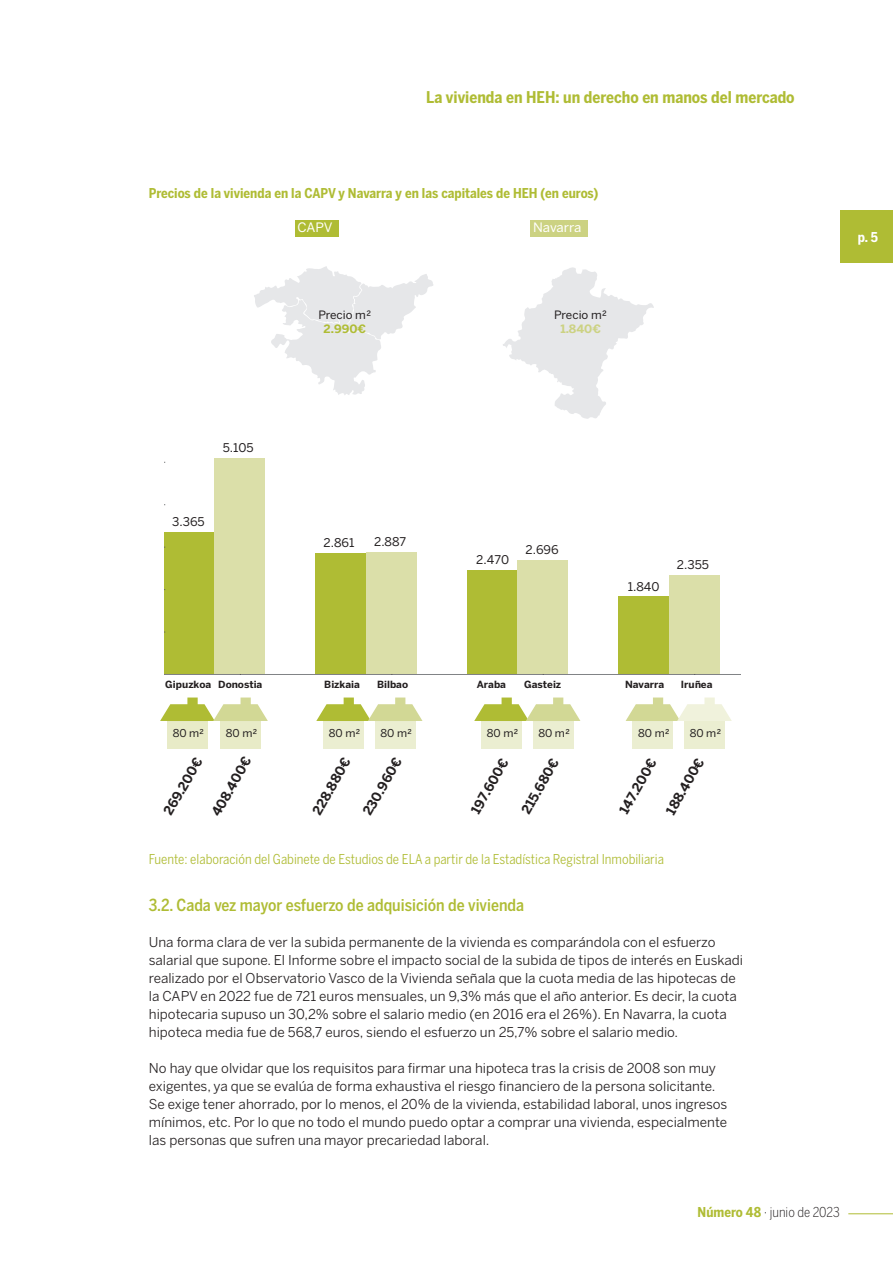
<style>
.page{position:relative;width:893px;height:1263px;background:#fff}
.page>*{position:absolute;margin:0;border:0;box-sizing:border-box;transform-origin:0 0}
.t1{font:500 16.5px "Benton Sans Cond";color:#afbc34}
.t2{font:700 16.05px "Benton Sans Cond";color:#afbc34}
.t3{font:13.5px/18px "Benton Sans";color:#231f20}
.t4{font:13.5px "Benton Sans Cond";color:#afbc34}
.t5{font:700 13.5px "Benton Sans Cond";color:#afbc34}
.t6{font:300 13.5px "Benton Sans Cond";color:#231f20}
.t7{font:700 13.5px "Benton Sans Cond";color:#fff}
.t8{font:700 13.05px "Benton Sans";color:#231f20}
.t9{font:12.9px "Benton Sans";letter-spacing:-.01em;color:#fff}
.t10{font:12px "Benton Sans";color:#231f20}
.t11{font:11.4px "Benton Sans";color:#231f20}
.t12{font:700 11.4px "Benton Sans";color:#afbc34}
.t13{font:700 11.4px "Benton Sans";color:#ccd282}
.t14{font:10.8px "Benton Sans";color:#231f20}
.t15{font:700 9.9px "Benton Sans";color:#231f20}
.s1{font-weight:700;color:#afbc34}
</style>
<div class="page">
<div style="left:840px;top:210px;width:53px;height:53px;background:#afbc34"></div>
<hr style="left:848px;top:1213px;width:45px;height:1px;background:#afbc34">
<svg style="left:503px;top:267px;width:151px;height:152px"></svg>
<svg style="left:254px;top:266px;width:179px;height:129px"></svg>
<div style="left:167px;top:721px;width:41px;height:28px;background:#e8ebc7"></div>
<div style="left:295px;top:220px;width:43px;height:16px;background:#afbc34"></div>
<div style="left:531px;top:220px;width:57px;height:16px;background:#ccd282"></div>
<div style="left:164px;top:532px;width:51px;height:142px;background:#afbc34"></div>
<div style="left:215px;top:458px;width:50px;height:216px;background:#dbdfa9"></div>
<div style="left:316px;top:553px;width:50px;height:121px;background:#afbc34"></div>
<div style="left:366px;top:552px;width:51px;height:122px;background:#dbdfa9"></div>
<div style="left:467px;top:570px;width:50px;height:104px;background:#afbc34"></div>
<div style="left:517px;top:560px;width:51px;height:114px;background:#dbdfa9"></div>
<div style="left:618px;top:596px;width:51px;height:78px;background:#afbc34"></div>
<div style="left:669px;top:574px;width:50px;height:100px;background:#dbdfa9"></div>
<hr style="left:164px;top:674px;width:577px;height:1px;background:#808285">
<div style="left:220px;top:721px;width:41px;height:28px;background:#e8ebc7"></div>
<svg style="left:160px;top:697px;width:108px;height:24px"></svg>
<div style="left:323px;top:721px;width:41px;height:28px;background:#ebeed1"></div>
<div style="left:375px;top:721px;width:41px;height:28px;background:#ebeed1"></div>
<svg style="left:316px;top:697px;width:106px;height:24px"></svg>
<div style="left:481px;top:721px;width:41px;height:28px;background:#ebeed1"></div>
<div style="left:533px;top:721px;width:40px;height:28px;background:#ebeed1"></div>
<svg style="left:474px;top:697px;width:106px;height:24px"></svg>
<div style="left:632px;top:721px;width:41px;height:28px;background:#ebeed1"></div>
<div style="left:684px;top:721px;width:41px;height:28px;background:#ebeed1"></div>
<svg style="left:626px;top:697px;width:106px;height:24px"></svg>
<p class="t2" style="left:426px;top:87px;width:370px">La vivienda en HEH: un derecho en manos del mercado</p>
<p class="t5" style="left:149px;top:185px;width:451px">Precios de la vivienda en la CAPV y Navarra y en las capitales de HEH (en euros)</p>
<p class="t9" style="left:298px;top:219px;width:36px">CAPV</p>
<p class="t9" style="left:533px;top:219px;width:50px">Navarra</p>
<p class="t11" style="left:318px;top:308px;width:54px">Precio m2</p>
<p class="t12" style="left:324px;top:322px;width:44px">2.990€</p>
<p class="t11" style="left:554px;top:308px;width:54px">Precio m2</p>
<p class="t13" style="left:560px;top:322px;width:42px">1.840€</p>
<p class="t7" style="left:858px;top:229px;width:21px">p. 5</p>
<p class="t10" style="left:223px;top:440px;width:33px">5.105</p>
<p class="t10" style="left:172px;top:514px;width:34px">3.365</p>
<p class="t10" style="left:324px;top:536px;width:32px">2.861</p>
<p class="t10" style="left:374px;top:535px;width:34px">2.887</p>
<p class="t10" style="left:476px;top:552px;width:34px">2.470</p>
<p class="t10" style="left:525px;top:543px;width:35px">2.696</p>
<p class="t10" style="left:628px;top:579px;width:33px">1.840</p>
<p class="t10" style="left:677px;top:557px;width:34px">2.355</p>
<p class="t15" style="left:165px;top:678px;width:99px">Gipuzkoa Donostia</p>
<p class="t15" style="left:324px;top:678px;width:37px">Bizkaia</p>
<p class="t15" style="left:377px;top:678px;width:33px">Bilbao</p>
<p class="t15" style="left:477px;top:678px;width:31px">Araba</p>
<p class="t15" style="left:524px;top:678px;width:39px">Gasteiz</p>
<p class="t15" style="left:625px;top:678px;width:41px">Navarra</p>
<p class="t15" style="left:681px;top:678px;width:33px">Iruñea</p>
<p class="t14" style="left:173px;top:727px;width:33px">80 m2</p>
<p class="t14" style="left:226px;top:727px;width:33px">80 m2</p>
<p class="t14" style="left:329px;top:727px;width:33px">80 m2</p>
<p class="t14" style="left:380px;top:727px;width:33px">80 m2</p>
<p class="t14" style="left:487px;top:727px;width:33px">80 m2</p>
<p class="t14" style="left:538px;top:727px;width:33px">80 m2</p>
<p class="t14" style="left:638px;top:727px;width:33px">80 m2</p>
<p class="t14" style="left:690px;top:727px;width:33px">80 m2</p>
<p class="t8" style="left:160px;top:810px;width:66px;rotate:-60deg">269.200€</p>
<p class="t8" style="left:208px;top:811px;width:68px;rotate:-60deg">408.400€</p>
<p class="t8" style="left:309px;top:809px;width:64px;rotate:-60deg">228.880€</p>
<p class="t8" style="left:359px;top:810px;width:66px;rotate:-60deg">230.960€</p>
<p class="t8" style="left:467px;top:808px;width:63px;rotate:-60deg">197.600€</p>
<p class="t8" style="left:518px;top:808px;width:62px;rotate:-60deg">215.680€</p>
<p class="t8" style="left:616px;top:808px;width:62px;rotate:-60deg">147.200€</p>
<p class="t8" style="left:662px;top:809px;width:64px;rotate:-60deg">188.400€</p>
<p class="t4" style="left:149px;top:851px;width:517px">Fuente: elaboración del Gabinete de Estudios de ELA a partir de la Estadística Registral Inmobiliaria</p>
<p class="t1" style="left:149px;top:895px;width:377px">3.2. Cada vez mayor esfuerzo de adquisición de vivienda</p>
<p class="t3" style="left:149px;top:933px;width:596px">Una forma clara de ver la subida permanente de la vivienda es comparándola con el esfuerzo salarial que supone. El Informe sobre el impacto social de la subida de tipos de interés en Euskadi realizado por el Observatorio Vasco de la Vivienda señala que la cuota media de las hipotecas de la CAPV en 2022 fue de 721 euros mensuales, un 9,3% más que el año anterior. Es decir, la cuota hipotecaria supuso un 30,2% sobre el salario medio (en 2016 era el 26%). En Navarra, la cuota hipoteca media fue de 568,7 euros, siendo el esfuerzo un 25,7% sobre el salario medio.</p>
<p class="t3" style="left:149px;top:1059px;width:580px">No hay que olvidar que los requisitos para firmar una hipoteca tras la crisis de 2008 son muy exigentes, ya que se evalúa de forma exhaustiva el riesgo financiero de la persona solicitante.<br>Se exige tener ahorrado, por lo menos, el 20% de la vivienda, estabilidad laboral, unos ingresos mínimos, etc. Por lo que no todo el mundo puedo optar a comprar una vivienda, especialmente las personas que sufren una mayor precariedad laboral.</p>
<p class="t6" style="left:697px;top:1204px;width:144px"><span class="s1">Número 48</span> · junio de 2023</p>
</div>
